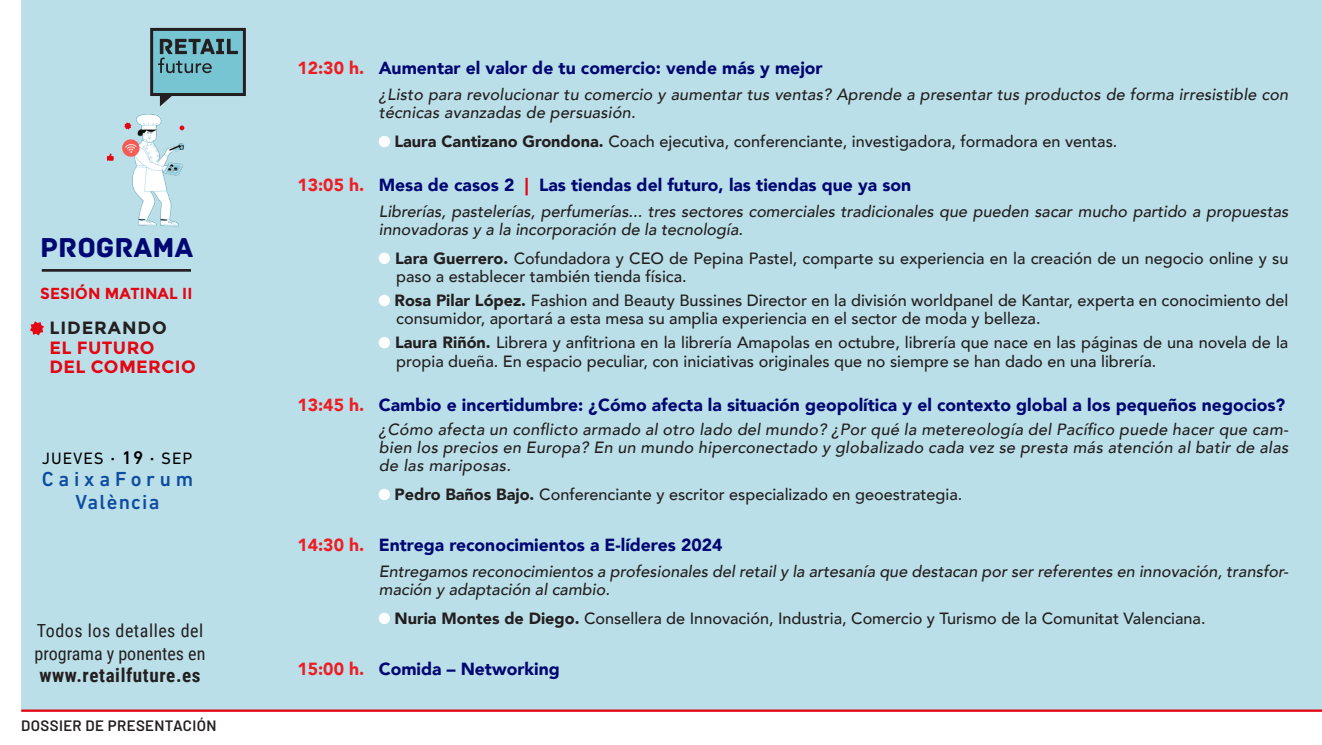
<style>
.page{position:relative;width:1322px;height:745px;background:#fff}
.page>*{position:absolute;margin:0;border:0;box-sizing:border-box;transform-origin:0 0}
.t1{font:28.75px "Archive";color:#000772}
.t2{font:500 20.62px "DIN Next LT Pro";letter-spacing:.235em;color:#0d4da1}
.t3{font:500 20.62px "DIN Next LT Pro";letter-spacing:.06em;color:#0d4da1}
.TextNormal{font:700 19.12px "Roboto Condensed";letter-spacing:.03em;color:#231f20}
.TextNormal-2{font:18px/22.5px "Roboto Condensed";color:#231f20}
.t4{font:700 17.75px/19.5px "Montserrat";letter-spacing:.05em;color:#231f20}
.t5{font:700 17.75px "Montserrat";letter-spacing:.02em;color:#e30613}
.t6{font:900 17.5px "Avenir";color:#000772}
.t7{font:16.75px "DIN Next LT Pro";letter-spacing:.06em;color:#000001}
.t8{font:500 16.25px/17.5px "Avenir";color:#231f20}
.t9{font:italic 500 16.25px/18.4px "Avenir";color:#231f20}
.t10{font:700 15.88px "Montserrat";letter-spacing:.01em;color:#e30613;scale:.96 1}
.TextNormal-3{font:600 15px "Barlow";letter-spacing:.025em;color:#231f20}
.s1{color:#e30613}
.s2{font-weight:500;font-size:18.62px}
.s3{color:#ee1d23}
.s4{font-weight:900}
</style>
<div class="page">
<div style="left:21px;top:0;width:1301px;height:710px;background:#bbdfe8"></div>
<hr style="left:21px;top:709px;width:1301px;height:2px;background:#e30613">
<div style="left:152px;top:29px;width:92px;height:65px;background:#77c5d3"></div>
<div style="left:150px;top:28px;width:96px;height:68px;border:3px solid #231f20"></div>
<svg style="left:160px;top:94px;width:14px;height:12px"></svg>
<svg style="left:158px;top:39px;width:80px;height:34px"></svg>
<div style="left:379px;top:136px;width:11px;height:11px;background:#fff;border-radius:50%"></div>
<div style="left:379px;top:252px;width:11px;height:12px;background:#fff;border-radius:50%"></div>
<div style="left:379px;top:294px;width:11px;height:12px;background:#fff;border-radius:50%"></div>
<div style="left:379px;top:337px;width:11px;height:11px;background:#fff;border-radius:50%"></div>
<div style="left:379px;top:488px;width:11px;height:12px;background:#fff;border-radius:50%"></div>
<div style="left:379px;top:612px;width:11px;height:11px;background:#fff;border-radius:50%"></div>
<img style="left:126px;top:106px;width:59px;height:121px">
<svg style="left:122px;top:138px;width:19px;height:20px"></svg>
<svg style="left:124px;top:122px;width:7px;height:7px"></svg>
<svg style="left:180px;top:125px;width:4px;height:5px"></svg>
<svg style="left:107px;top:153px;width:7px;height:8px"></svg>
<hr style="left:42px;top:269px;width:149px;height:2px;background:#231f20">
<svg style="left:30px;top:321px;width:14px;height:14px"></svg>
<p class="t1" style="left:40px;top:230px;width:155px">PROGRAMA</p>
<p class="t10" style="left:40px;top:284px;width:160px">SESIÓN MATINAL II</p>
<p class="t4" style="left:49px;top:318px;width:119px">LIDERANDO<br><span class="s1">EL FUTURO</span></p>
<p class="t5" style="left:49px;top:356px;width:148px">DEL COMERCIO</p>
<p class="t7" style="left:42px;top:448px;width:152px">JUEVES <span class="s2">· 19 ·</span> SEP</p>
<p class="t2" style="left:42px;top:467px;width:153px">CaixaForum</p>
<p class="t3" style="left:75px;top:489px;width:86px">València</p>
<p class="TextNormal-2" style="left:35px;top:618px;width:172px">Todos los detalles del programa y ponentes en</p>
<p class="TextNormal" style="left:39px;top:661px;width:163px">www.retailfuture.es</p>
<p class="TextNormal-3" style="left:21px;top:713px;width:197px">DOSSIER DE PRESENTACIÓN</p>
<p class="t6" style="left:297px;top:53px;width:527px"><span class="s3">12:30 h.</span> Aumentar el valor de tu comercio: vende más y mejor</p>
<p class="t9" style="left:379px;top:85px;width:911px">¿Listo para revolucionar tu comercio y aumentar tus ventas? Aprende a presentar tus productos de forma irresistible con técnicas avanzadas de persuasión.</p>
<p class="t8" style="left:394px;top:132px;width:724px"><span class="s4">Laura Cantizano Grondona.</span> Coach ejecutiva, conferenciante, investigadora, formadora en ventas.</p>
<p class="t6" style="left:297px;top:170px;width:615px"><span class="s3">13:05 h.</span> Mesa de casos 2 <span class="s1">|</span> Las tiendas del futuro, las tiendas que ya son</p>
<p class="t9" style="left:379px;top:202px;width:911px">Librerías, pastelerías, perfumerías... tres sectores comerciales tradicionales que pueden sacar mucho partido a propuestas innovadoras y a la incorporación de la tecnología.</p>
<p class="t8" style="left:395px;top:248px;width:894px"><span class="s4">Lara Guerrero.</span> Cofundadora y CEO de Pepina Pastel, comparte su experiencia en la creación de un negocio online y su paso a establecer también tienda física.</p>
<p class="t8" style="left:394px;top:291px;width:895px"><span class="s4">Rosa Pilar López.</span> Fashion and Beauty Bussines Director en la división worldpanel de Kantar, experta en conocimiento del consumidor, aportará a esta mesa su amplia experiencia en el sector de moda y belleza.</p>
<p class="t8" style="left:395px;top:332px;width:895px;line-height:18.4px"><span class="s4">Laura Riñón.</span> Librera y anfitriona en la librería Amapolas en octubre, librería que nace en las páginas de una novela de la propia dueña. En espacio peculiar, con iniciativas originales que no siempre se han dado en una librería.</p>
<p class="t6" style="left:297px;top:389px;width:989px"><span class="s3">13:45 h.</span> Cambio e incertidumbre: ¿Cómo afecta la situación geopolítica y el contexto global a los pequeños negocios?</p>
<p class="t9" style="left:379px;top:420px;width:911px;line-height:18px;text-align:justify">¿Cómo afecta un conflicto armado al otro lado del mundo? ¿Por qué la metereología del Pacífico puede hacer que cam&shy;bien los precios en Europa? En un mundo hiperconectado y globalizado cada vez se presta más atención al batir de alas de las mariposas.</p>
<p class="t8" style="left:394px;top:484px;width:569px"><span class="s4">Pedro Baños Bajo.</span> Conferenciante y escritor especializado en geoestrategia.</p>
<p class="t6" style="left:297px;top:529px;width:427px"><span class="s3">14:30 h.</span> Entrega reconocimientos a E-líderes 2024</p>
<p class="t9" style="left:379px;top:561px;width:911px">Entregamos reconocimientos a profesionales del retail y la artesanía que destacan por ser referentes en innovación, transfor&shy;mación y adaptación al cambio.</p>
<p class="t8" style="left:394px;top:608px;width:812px"><span class="s4">Nuria Montes de Diego.</span> Consellera de Innovación, Industria, Comercio y Turismo de la Comunitat Valenciana.</p>
<p class="t6" style="left:297px;top:653px;width:264px"><span class="s3">15:00 h.</span> Comida – Networking</p>
</div>
